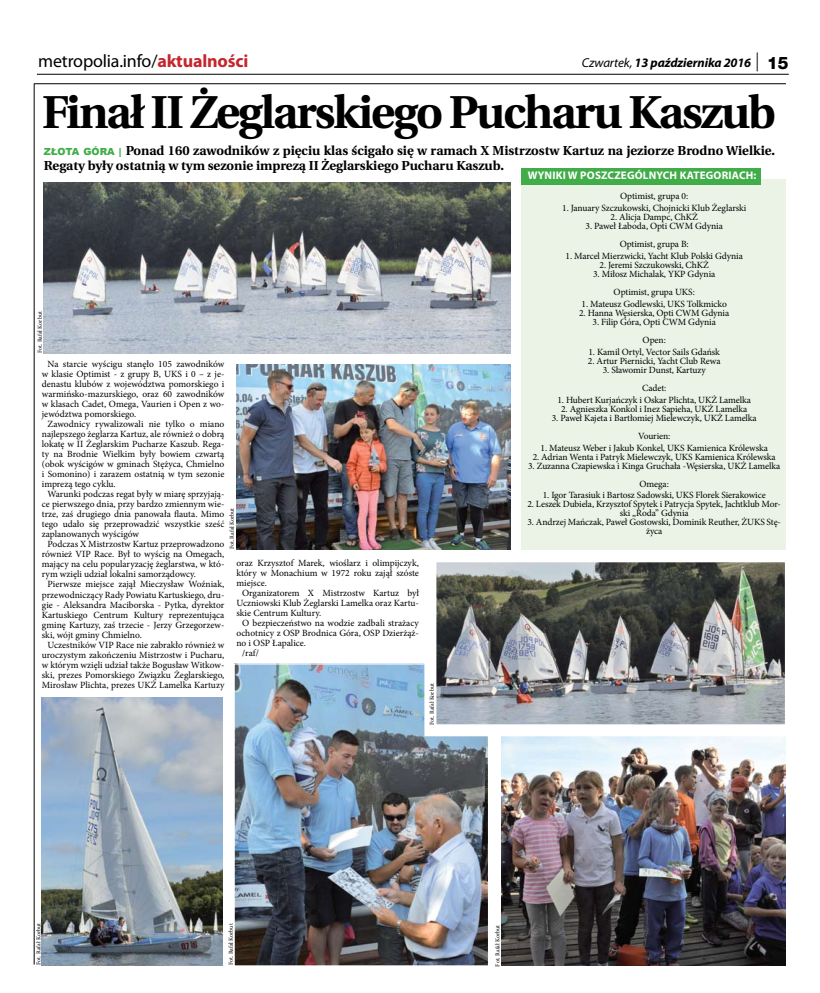
<style>
.page{position:relative;width:820px;height:993px;background:#fff}
.page>*{position:absolute;margin:0;border:0;box-sizing:border-box;transform-origin:0 0}
.t1{font:700 46px "Heuristica";letter-spacing:-.04em;color:#000}
.t2{font:18px "Myriad Pro";letter-spacing:-.01em;color:#000}
.t3{font:700 13px/15.6px "Heuristica";color:#000}
.t4{font:italic 700 12.9px "Myriad Pro";letter-spacing:-.01em;color:#000}
.t5{font:700 11px "Myriad Pro";letter-spacing:.02em;color:#fff}
.t6{font:9.5px/18px "Minion Pro";letter-spacing:-.005em;color:#000;text-align:center}
.t7{font:6px "Minion Pro";letter-spacing:-.01em;color:#000}
.s1{font-weight:700;color:#c4262d}
.s2{font-weight:400}
.s3{font-family:"Sylfaen";font-weight:400;font-style:normal;font-size:18px}
.s4{font-family:"Helvetica Neue LT Com";font-weight:800;font-style:normal;font-size:17px}
.s5{font-family:"Arial";font-weight:900;font-size:9.8px;color:#41ad49}
</style>
<div class="page">
<div style="left:521px;top:179px;width:264px;height:370px;background:#eaf3e6"></div>
<hr style="left:37px;top:74px;width:751px;height:1px;background:#000">
<hr style="left:34px;top:84px;width:1px;height:880px;background:#000">
<hr style="left:34px;top:83px;width:751px;height:1px;background:#000">
<div style="left:521px;top:168px;width:239px;height:16px;background:#41ad49"></div>
<img style="left:44px;top:182px;width:466px;height:171px">
<img style="left:236px;top:364px;width:274px;height:185px">
<img style="left:501px;top:736px;width:284px;height:229px">
<img style="left:235px;top:665px;width:252px;height:299px">
<div style="left:233px;top:663px;width:256px;height:303px;border:1px solid #fff"></div>
<img style="left:437px;top:563px;width:346px;height:160px">
<div style="left:424px;top:550px;width:372px;height:186px;border:12px solid #fff"></div>
<img style="left:42px;top:697px;width:180px;height:268px">
<h2 class="t2" style="left:38px;top:50px;width:211px">metropolia.info/<span class="s1">AKTUALNOŚCI</span></h2>
<h3 class="t4" style="left:581px;top:54px;width:208px"><span class="s2">Czwartek,</span> 13 października 2016 <span class="s3">|</span> <span class="s4">15</span></h3>
<h1 class="t1" style="left:42px;top:75px;width:735px">Finał II Żeglarskiego Pucharu Kaszub</h1>
<h3 class="t3" style="left:44px;top:142px;width:732px"><span class="s5">ZŁOTA GÓRA |</span> Ponad 160 zawodników z pięciu klas ścigało się w ramach X Mistrzostw Kartuz na jeziorze Brodno Wielkie.<br>Regaty były ostatnią w tym sezonie imprezą II Żeglarskiego Pucharu Kaszub.</h3>
<p class="t5" style="left:527px;top:168px;width:23px">WYNIKI</p>
<p class="t5" style="left:567px;top:168px;width:35px">W POSZCZEG</p>
<p class="t5" style="left:634px;top:168px;width:94px">ÓLNYCH KATEGORIAC</p>
<p class="t5" style="left:745px;top:168px;width:12px">H:</p>
<p class="t7" style="left:36px;top:353px;width:43px;rotate:-90deg">Fot. Rafał Korbut</p>
<p class="t6" style="left:47px;top:355px;width:178px">Na starcie wyścigu stanęło 105 zawodników</p>
<p class="t6" style="left:42px;top:365px;width:184px">w klasie Optimist - z grupy B, UKS i 0 – z je-</p>
<p class="t6" style="left:42px;top:375px;width:184px">denastu klubów z województwa pomorskiego i</p>
<p class="t6" style="left:42px;top:385px;width:184px">warmińsko-mazurskiego, oraz 60 zawodników</p>
<p class="t6" style="left:42px;top:395px;width:184px">w klasach Cadet, Omega, Vaurien i Open z wo-</p>
<p class="t6" style="left:42px;top:405px;width:96px">jewództwa pomorskiego.</p>
<p class="t6" style="left:47px;top:415px;width:178px">Zawodnicy rywalizowali nie tylko o miano</p>
<p class="t6" style="left:42px;top:425px;width:184px">najlepszego żeglarza Kartuz, ale również o dobrą</p>
<p class="t6" style="left:42px;top:435px;width:184px">lokatę w II Żeglarskim Pucharze Kaszub. Rega-</p>
<p class="t6" style="left:42px;top:445px;width:184px">ty na Brodnie Wielkim były bowiem czwartą</p>
<p class="t6" style="left:42px;top:455px;width:184px">(obok wyścigów w gminach Stężyca, Chmielno</p>
<p class="t6" style="left:42px;top:465px;width:184px">i Somonino) i zarazem ostatnią w tym sezonie</p>
<p class="t6" style="left:42px;top:475px;width:75px">imprezą tego cyklu.</p>
<p class="t6" style="left:47px;top:485px;width:178px">Warunki podczas regat były w miarę sprzyjają-</p>
<p class="t6" style="left:42px;top:495px;width:184px">ce pierwszego dnia, przy bardzo zmiennym wie-</p>
<p class="t6" style="left:42px;top:505px;width:184px">trze, zaś drugiego dnia panowała flauta. Mimo</p>
<p class="t6" style="left:42px;top:515px;width:184px">tego udało się przeprowadzić wszystkie sześć</p>
<p class="t6" style="left:42px;top:525px;width:98px">zaplanowanych wyścigów</p>
<p class="t6" style="left:47px;top:535px;width:178px">Podczas X Mistrzostw Kartuz przeprowadzono</p>
<p class="t6" style="left:42px;top:545px;width:184px">również VIP Race. Był to wyścig na Omegach,</p>
<p class="t6" style="left:42px;top:555px;width:184px">mający na celu popularyzację żeglarstwa, w któ-</p>
<p class="t6" style="left:42px;top:565px;width:156px">rym wzięli udział lokalni samorządowcy.</p>
<p class="t6" style="left:47px;top:575px;width:178px">Pierwsze miejsce zajął Mieczysław Woźniak,</p>
<p class="t6" style="left:42px;top:585px;width:184px">przewodniczący Rady Powiatu Kartuskiego, dru-</p>
<p class="t6" style="left:42px;top:595px;width:184px">gie - Aleksandra Maciborska - Pytka, dyrektor</p>
<p class="t6" style="left:42px;top:605px;width:184px">Kartuskiego Centrum Kultury reprezentująca</p>
<p class="t6" style="left:42px;top:615px;width:184px">gminę Kartuzy, zaś trzecie - Jerzy Grzegorzew-</p>
<p class="t6" style="left:42px;top:625px;width:101px">ski, wójt gminy Chmielno.</p>
<p class="t6" style="left:47px;top:635px;width:178px">Uczestników VIP Race nie zabrakło również w</p>
<p class="t6" style="left:42px;top:645px;width:184px">uroczystym zakończeniu Mistrzostw i Pucharu,</p>
<p class="t6" style="left:42px;top:655px;width:184px">w którym wzięli udział także Bogusław Witkow-</p>
<p class="t6" style="left:42px;top:665px;width:184px">ski, prezes Pomorskiego Związku Żeglarskiego,</p>
<p class="t6" style="left:42px;top:675px;width:184px">Mirosław Plichta, prezes UKŻ Lamelka Kartuzy</p>
<p class="t7" style="left:228px;top:549px;width:43px;rotate:-90deg">Fot. Rafał Korbut</p>
<p class="t6" style="left:236px;top:554px;width:184px">oraz Krzysztof Marek, wioślarz i olimpijczyk,</p>
<p class="t6" style="left:236px;top:564px;width:184px">który w Monachium w 1972 roku zajął szóste</p>
<p class="t6" style="left:236px;top:574px;width:32px">miejsce.</p>
<p class="t6" style="left:242px;top:584px;width:178px">Organizatorem X Mistrzostw Kartuz był</p>
<p class="t6" style="left:236px;top:594px;width:184px">Uczniowski Klub Żeglarski Lamelka oraz Kartu-</p>
<p class="t6" style="left:236px;top:604px;width:86px">skie Centrum Kultury.</p>
<p class="t6" style="left:242px;top:614px;width:178px">O bezpieczeństwo na wodzie zadbali strażacy</p>
<p class="t6" style="left:236px;top:624px;width:184px">ochotnicy z OSP Brodnica Góra, OSP Dzierżąż-</p>
<p class="t6" style="left:236px;top:634px;width:71px">no i OSP Łapalice.</p>
<p class="t6" style="left:242px;top:644px;width:18px">/raf/</p>
<p class="t7" style="left:427px;top:724px;width:43px;rotate:-90deg">Fot. Rafał Korbut</p>
<p class="t6" style="left:620px;top:187px;width:69px">Optimist, grupa 0:</p>
<p class="t6" style="left:562px;top:199px;width:185px">1. January Szczukowski, Chojnicki Klub Żeglarski</p>
<p class="t6" style="left:610px;top:208px;width:89px">2. Alicja Dampc, ChKŻ</p>
<p class="t6" style="left:585px;top:217px;width:139px">3. Paweł Łaboda, Opti CWM Gdynia<br>Optimist, grupa B:</p>
<p class="t6" style="left:565px;top:247px;width:179px">1. Marcel Mierzwicki, Yacht Klub Polski Gdynia</p>
<p class="t6" style="left:599px;top:256px;width:111px">2. Jeremi Szczukowski, ChKŻ</p>
<p class="t6" style="left:593px;top:265px;width:124px">3. Miłosz Michalak, YKP Gdynia<br>Optimist, grupa UKS:</p>
<p class="t6" style="left:581px;top:295px;width:147px">1. Mateusz Godlewski, UKS Tolkmicko</p>
<p class="t6" style="left:579px;top:304px;width:151px">2. Hanna Węsierska, Opti CWM Gdynia</p>
<p class="t6" style="left:592px;top:313px;width:125px">3. Filip Góra, Opti CWM Gdynia<br>Open:</p>
<p class="t6" style="left:588px;top:342px;width:133px">1. Kamil Ortyl, Vector Sails Gdańsk</p>
<p class="t6" style="left:587px;top:351px;width:134px">2. Artur Piernicki, Yacht Club Rewa</p>
<p class="t6" style="left:602px;top:360px;width:104px">3. Sławomir Dunst, Kartuzy<br>Cadet:</p>
<p class="t6" style="left:557px;top:390px;width:195px">1. Hubert Kurjańczyk i Oskar Plichta, UKŻ Lamelka</p>
<p class="t6" style="left:561px;top:399px;width:188px">2. Agnieszka Konkol i Inez Sapieha, UKŻ Lamelka</p>
<p class="t6" style="left:551px;top:408px;width:206px">3. Paweł Kajeta i Bartłomiej Mielewczyk, UKŻ Lamelka<br>Vourien:</p>
<p class="t6" style="left:540px;top:438px;width:228px">1. Mateusz Weber i Jakub Konkel, UKS Kamienica Królewska</p>
<p class="t6" style="left:532px;top:447px;width:244px">2. Adrian Wenta i Patryk Mielewczyk, UKS Kamienica Królewska</p>
<p class="t6" style="left:528px;top:456px;width:253px">3. Zuzanna Czapiewska i Kinga Gruchała -Węsierska, UKŻ Lamelka<br>Omega:</p>
<p class="t6" style="left:542px;top:486px;width:224px">1. Igor Tarasiuk i Bartosz Sadowski, UKS Florek Sierakowice</p>
<p class="t6" style="left:527px;top:499px;width:255px;line-height:9px">2. Leszek Dubiela, Krzysztof Spytek i Patrycja Spytek, Jachtklub Mor&shy;ski „Roda” Gdynia</p>
<p class="t6" style="left:527px;top:517px;width:255px;line-height:9px">3. Andrzej Mańczak, Paweł Gostowski, Dominik Reuther, ŻUKS Stę&shy;życa</p>
<p class="t7" style="left:35px;top:964px;width:43px;rotate:-90deg">Fot. Rafał Korbut</p>
<p class="t7" style="left:227px;top:964px;width:43px;rotate:-90deg">Fot. Rafał Korbut</p>
<p class="t7" style="left:493px;top:966px;width:43px;rotate:-90deg">Fot. Rafał Korbut</p>
</div>
